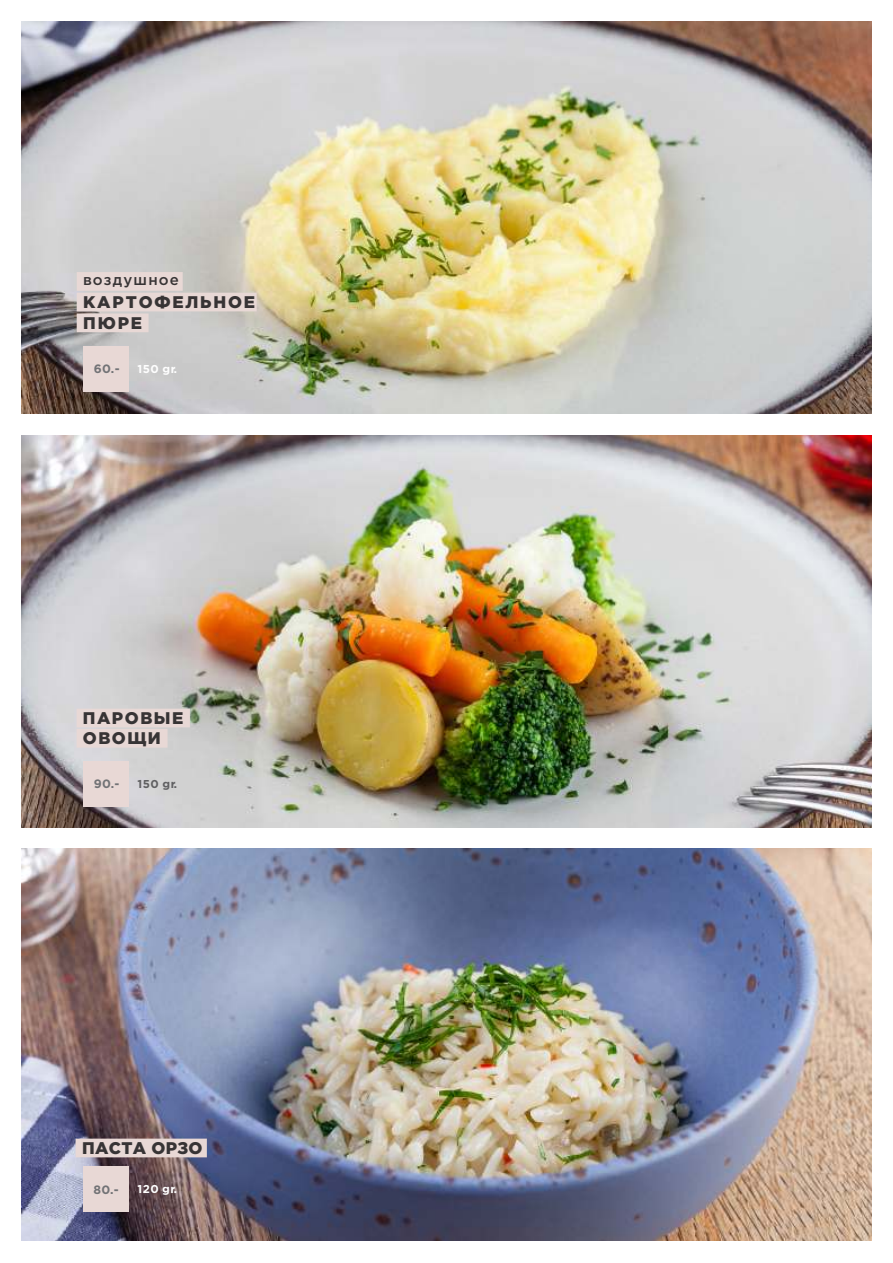
<style>
.page{position:relative;width:893px;height:1263px;background:#fff}
.page>*{position:absolute;margin:0;border:0;box-sizing:border-box;transform-origin:0 0}
.t1{font:900 16.8px "Gotham Pro";letter-spacing:.09em;color:#373435}
.t2{font:900 16.8px "Gotham Pro";letter-spacing:.11em;color:#373435}
.t3{font:900 16.8px "Gotham Pro";letter-spacing:.02em;color:#373435}
.t4{font:500 15px "Gotham Pro";letter-spacing:.075em;color:#373435}
.t5{font:700 12.15px "Gotham Pro";color:#727376}
.t6{font:700 11.4px "Gotham Pro";letter-spacing:.05em;color:#fefefe}
.t7{font:700 11.4px "Gotham Pro";color:#606062}
</style>
<div class="page">
<img style="left:21px;top:435px;width:851px;height:393px">
<img style="left:21px;top:21px;width:851px;height:393px">
<div style="left:84px;top:346px;width:45px;height:45px;background:#e8d8d5"></div>
<div style="left:77px;top:272px;width:106px;height:19px;background:#e8d8d5"></div>
<div style="left:77px;top:293px;width:180px;height:18px;background:#e8d8d5"></div>
<div style="left:77px;top:313px;width:72px;height:19px;background:#e8d8d5"></div>
<div style="left:84px;top:761px;width:45px;height:46px;background:#e8d8d5"></div>
<div style="left:77px;top:729px;width:91px;height:19px;background:#e8d8d5"></div>
<div style="left:77px;top:709px;width:113px;height:18px;background:#e8d8d5"></div>
<img style="left:21px;top:848px;width:851px;height:393px">
<div style="left:84px;top:1166px;width:45px;height:46px;background:#e8d8d5"></div>
<div style="left:76px;top:1138px;width:131px;height:19px;background:#e8d8d5"></div>
<p class="t4" style="left:83px;top:274px;width:97px">воздушное</p>
<p class="t1" style="left:83px;top:316px;width:61px">ПЮРЕ</p>
<p class="t2" style="left:83px;top:296px;width:174px">КАРТОФЕЛЬНОЕ</p>
<p class="t5" style="left:94px;top:364px;width:27px">60.-</p>
<p class="t6" style="left:137px;top:364px;width:41px">150 gr.</p>
<p class="t1" style="left:83px;top:712px;width:102px">ПАРОВЫЕ</p>
<p class="t1" style="left:83px;top:732px;width:80px">ОВОЩИ</p>
<p class="t5" style="left:94px;top:779px;width:27px">90.-</p>
<p class="t7" style="left:137px;top:780px;width:41px">150 gr.</p>
<p class="t3" style="left:82px;top:1142px;width:122px">ПАСТА ОРЗО</p>
<p class="t5" style="left:94px;top:1185px;width:27px">80.-</p>
<p class="t6" style="left:137px;top:1184px;width:41px">120 gr.</p>
</div>
